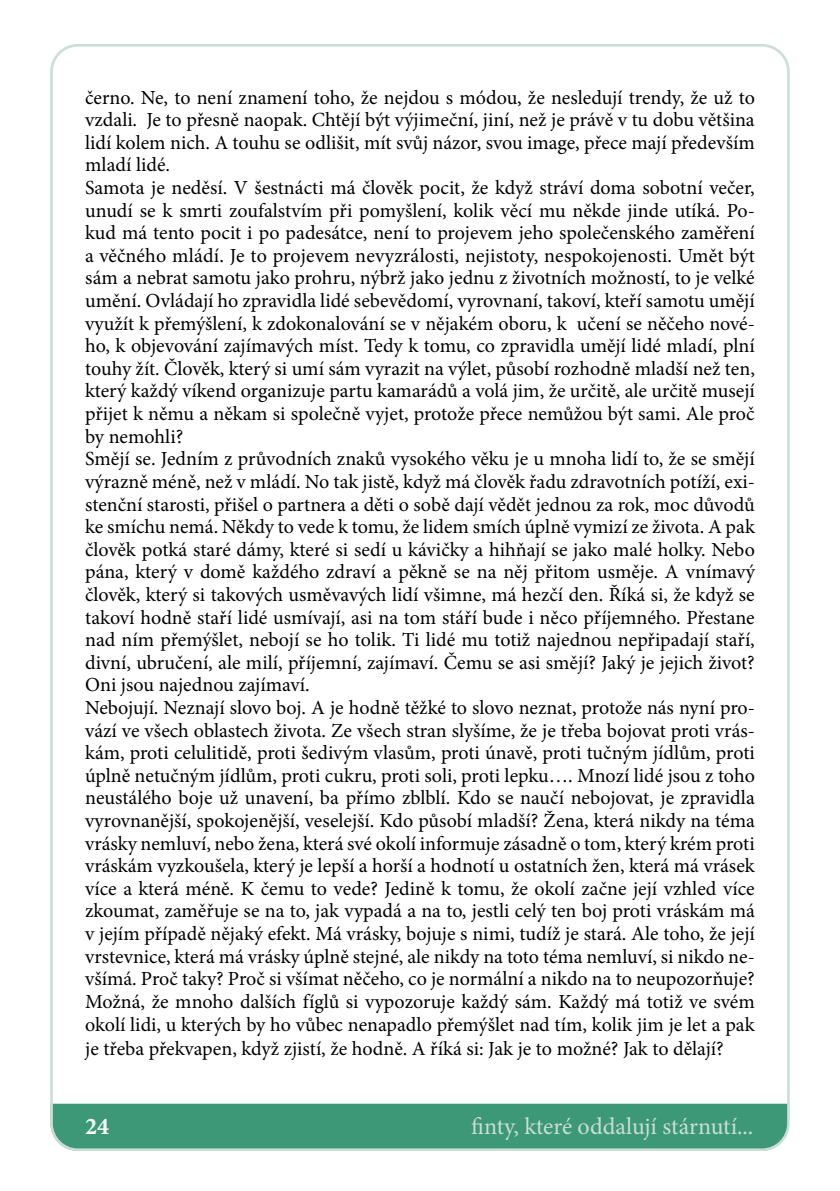
<style>
.page{position:relative;width:840px;height:1191px;background:#fff}
.page>*{position:absolute;margin:0;border:0;box-sizing:border-box;transform-origin:0 0}
.t1{font:24px "Minion Pro";letter-spacing:-.005em;color:#caded7}
.t2{font:700 24px "Minion Pro";color:#fff}
.t3{font:20px/22.6px "Minion Pro";color:#000}
</style>
<div class="page">
<svg style="left:54px;top:1103px;width:734px;height:47px;background:#459c7d"></svg>
<p class="t3" style="left:85px;top:86px;width:671px">černo. Ne, to není znamení toho, že nejdou s módou, že nesledují trendy, že už to vzdali. Je to přesně naopak. Chtějí být výjimeční, jiní, než je právě v tu dobu většina lidí kolem nich. A touhu se odlišit, mít svůj názor, svou image, přece mají především mladí lidé.<br>Samota je neděsí. V šestnácti má člověk pocit, že když stráví doma sobotní večer, unudí se k smrti zoufalstvím při pomyšlení, kolik věcí mu někde jinde utíká. Po&shy;kud má tento pocit i po padesátce, není to projevem jeho společenského zaměření a věčného mládí. Je to projevem nevyzrálosti, nejistoty, nespokojenosti. Umět být sám a nebrat samotu jako prohru, nýbrž jako jednu z životních možností, to je velké umění. Ovládají ho zpravidla lidé sebevědomí, vyrovnaní, takoví, kteří samotu umějí využít k přemýšlení, k zdokonalování se v nějakém oboru, k učení se něčeho nové&shy;ho, k objevování zajímavých míst. Tedy k tomu, co zpravidla umějí lidé mladí, plní touhy žít. Člověk, který si umí sám vyrazit na výlet, působí rozhodně mladší než ten, který každý víkend organizuje partu kamarádů a volá jim, že určitě, ale určitě musejí přijet k němu a někam si společně vyjet, protože přece nemůžou být sami. Ale proč by nemohli?<br>Smějí se. Jedním z průvodních znaků vysokého věku je u mnoha lidí to, že se smějí výrazně méně, než v mládí. No tak jistě, když má člověk řadu zdravotních potíží, exi&shy;stenční starosti, přišel o partnera a děti o sobě dají vědět jednou za rok, moc důvodů ke smíchu nemá. Někdy to vede k tomu, že lidem smích úplně vymizí ze života. A pak člověk potká staré dámy, které si sedí u kávičky a hihňají se jako malé holky. Nebo pána, který v domě každého zdraví a pěkně se na něj přitom usměje. A vnímavý člověk, který si takových usměvavých lidí všimne, má hezčí den. Říká si, že když se takoví hodně staří lidé usmívají, asi na tom stáří bude i něco příjemného. Přestane nad ním přemýšlet, nebojí se ho tolik. Ti lidé mu totiž najednou nepřipadají staří, divní, ubručení, ale milí, příjemní, zajímaví. Čemu se asi smějí? Jaký je jejich život?<br>Oni jsou najednou zajímaví.<br>Nebojují. Neznají slovo boj. A je hodně těžké to slovo neznat, protože nás nyní pro&shy;vází ve všech oblastech života. Ze všech stran slyšíme, že je třeba bojovat proti vrás&shy;kám, proti celulitidě, proti šedivým vlasům, proti únavě, proti tučným jídlům, proti úplně netučným jídlům, proti cukru, proti soli, proti lepku…. Mnozí lidé jsou z toho neustálého boje už unavení, ba přímo zblblí. Kdo se naučí nebojovat, je zpravidla vyrovnanější, spokojenější, veselejší. Kdo působí mladší? Žena, která nikdy na téma vrásky nemluví, nebo žena, která své okolí informuje zásadně o tom, který krém proti vráskám vyzkoušela, který je lepší a horší a hodnotí u ostatních žen, která má vrásek více a která méně. K čemu to vede? Jedině k tomu, že okolí začne její vzhled více zkoumat, zaměřuje se na to, jak vypadá a na to, jestli celý ten boj proti vráskám má v jejím případě nějaký efekt. Má vrásky, bojuje s nimi, tudíž je stará. Ale toho, že její vrstevnice, která má vrásky úplně stejné, ale nikdy na toto téma nemluví, si nikdo ne&shy;všímá. Proč taky? Proč si všímat něčeho, co je normální a nikdo na to neupozorňuje?<br>Možná, že mnoho dalších fíglů si vypozoruje každý sám. Každý má totiž ve svém okolí lidi, u kterých by ho vůbec nenapadlo přemýšlet nad tím, kolik jim je let a pak je třeba překvapen, když zjistí, že hodně. A říká si: Jak je to možné? Jak to dělají?</p>
<p class="t2" style="left:85px;top:1109px;width:25px">24</p>
<p class="t1" style="left:471px;top:1110px;width:283px">finty, které oddalují stárnutí...</p>
</div>
